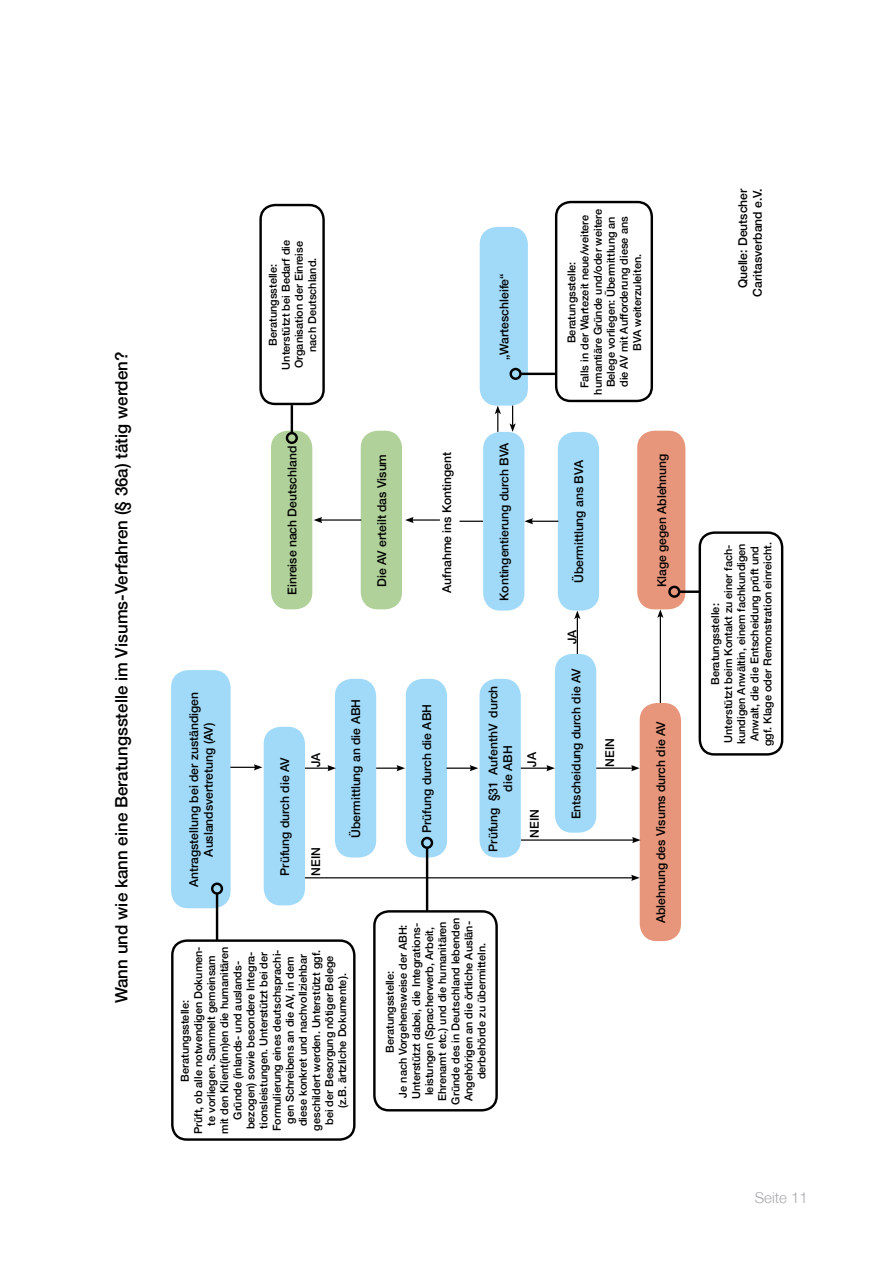
<style>
.page{position:relative;width:893px;height:1263px;background:#fff}
.page>*{position:absolute;margin:0;border:0;box-sizing:border-box;transform-origin:0 0}
.t1{font:500 16.95px "Helvetica Neue";color:#000}
.t2{font:300 15px "Helvetica Neue";color:#a7a9ac}
.t3{font:500 12.15px/14.5px "Helvetica Neue";color:#000;text-align:center}
.t4{font:500 10.95px/13px "Helvetica Neue";color:#000;text-align:center}
</style>
<div class="page">
<div style="left:171px;top:670px;width:60px;height:238px;background:#a1daf8;border-radius:17px"></div>
<div style="left:264px;top:727px;width:41px;height:178px;background:#a1daf8;border-radius:17px"></div>
<div style="left:335px;top:679px;width:41px;height:178px;background:#a1daf8;border-radius:17px"></div>
<div style="left:406px;top:679px;width:41px;height:178px;background:#a1daf8;border-radius:17px"></div>
<div style="left:479px;top:679px;width:42px;height:178px;background:#a1daf8;border-radius:17px"></div>
<div style="left:555px;top:654px;width:41px;height:179px;background:#a1daf8;border-radius:17px"></div>
<div style="left:558px;top:432px;width:41px;height:179px;background:#a1daf8;border-radius:17px"></div>
<div style="left:480px;top:227px;width:48px;height:179px;background:#a1daf8;border-radius:17px"></div>
<div style="left:361px;top:431px;width:41px;height:178px;background:#b0d199;border-radius:17px"></div>
<hr style="left:596px;top:767px;width:37px;height:2px;background:#000">
<svg style="left:631px;top:765px;width:9px;height:6px"></svg>
<hr style="left:376px;top:767px;width:22px;height:2px;background:#000">
<svg style="left:397px;top:765px;width:8px;height:6px"></svg>
<hr style="left:305px;top:767px;width:24px;height:2px;background:#000">
<svg style="left:327px;top:765px;width:9px;height:6px"></svg>
<svg style="left:230px;top:764px;width:32px;height:6px"></svg>
<hr style="left:446px;top:767px;width:26px;height:2px;background:#000">
<svg style="left:470px;top:765px;width:8px;height:6px"></svg>
<hr style="left:521px;top:767px;width:27px;height:2px;background:#000">
<svg style="left:546px;top:765px;width:9px;height:6px"></svg>
<hr style="left:412px;top:519px;width:28px;height:2px;background:#000">
<svg style="left:405px;top:517px;width:9px;height:6px"></svg>
<hr style="left:660px;top:616px;width:1px;height:87px;background:#000">
<svg style="left:657px;top:609px;width:6px;height:9px"></svg>
<div style="left:640px;top:703px;width:41px;height:238px;background:#e7967b;border-radius:17px"></div>
<div style="left:483px;top:432px;width:41px;height:179px;background:#a1daf8;border-radius:17px"></div>
<hr style="left:577px;top:617px;width:1px;height:37px;background:#000">
<svg style="left:574px;top:611px;width:6px;height:8px"></svg>
<div style="left:637px;top:431px;width:48px;height:178px;background:#e7967b;border-radius:17px"></div>
<svg style="left:524px;top:518px;width:34px;height:6px"></svg>
<div style="left:271px;top:431px;width:41px;height:178px;background:#b0d199;border-radius:17px"></div>
<hr style="left:320px;top:519px;width:41px;height:2px;background:#000">
<svg style="left:314px;top:517px;width:8px;height:6px"></svg>
<hr style="left:305px;top:877px;width:328px;height:1px;background:#000">
<svg style="left:631px;top:875px;width:9px;height:6px"></svg>
<div style="left:171px;top:939px;width:185px;height:202px;border:2px solid #000;border-radius:15px"></div>
<div style="left:373px;top:910px;width:125px;height:201px;border:2px solid #000;border-radius:15px"></div>
<svg style="left:495px;top:406px;width:6px;height:26px"></svg>
<svg style="left:509px;top:406px;width:7px;height:26px"></svg>
<svg style="left:459px;top:521px;width:24px;height:1px"></svg>
<div style="left:699px;top:531px;width:84px;height:225px;border:2px solid #000;border-radius:15px"></div>
<div style="left:555px;top:201px;width:98px;height:201px;border:2px solid #000;border-radius:15px"></div>
<div style="left:259px;top:204px;width:66px;height:201px;border:2px solid #000;border-radius:15px"></div>
<hr style="left:426px;top:848px;width:2px;height:64px;background:#000">
<div style="left:421px;top:837px;width:12px;height:12px;border:2px solid #000;border-radius:50%"></div>
<hr style="left:216px;top:893px;width:2px;height:47px;background:#000">
<div style="left:211px;top:882px;width:12px;height:13px;border:2px solid #000;border-radius:50%"></div>
<hr style="left:679px;top:590px;width:20px;height:3px;background:#000">
<div style="left:668px;top:586px;width:12px;height:12px;border:2px solid #000;border-radius:50%"></div>
<hr style="left:291px;top:405px;width:2px;height:28px;background:#000">
<div style="left:286px;top:432px;width:12px;height:12px;border:2px solid #000;border-radius:50%"></div>
<hr style="left:520px;top:373px;width:35px;height:2px;background:#000">
<div style="left:509px;top:368px;width:13px;height:12px;border:2px solid #000;border-radius:50%"></div>
<hr style="left:521px;top:839px;width:113px;height:2px;background:#000">
<svg style="left:632px;top:837px;width:9px;height:6px"></svg>
<h1 class="t1" style="left:111px;top:1003px;width:653px;rotate:-90deg">Wann und wie kann eine Beratungsstelle im Visums-Verfahren (§ 36a) tätig werden?</h1>
<p class="t4" style="left:266px;top:369px;width:131px;rotate:-90deg">Beratungsstelle:<br>Unterstützt bei Bedarf die<br>Organisation der Einreise nach Deutschland.</p>
<p class="t3" style="left:285px;top:595px;width:150px;rotate:-90deg">Einreise nach Deutschland</p>
<p class="t3" style="left:440px;top:593px;width:142px;rotate:-90deg">Aufnahme ins Kontingent</p>
<p class="t3" style="left:374px;top:587px;width:134px;rotate:-90deg">Die AV erteilt das Visum</p>
<p class="t3" style="left:497px;top:360px;width:88px;rotate:-90deg">„Warteschleife“</p>
<p class="t4" style="left:565px;top:394px;width:187px;rotate:-90deg">Beratungsstelle:<br>Falls in der Wartezeit neue/weitere humantiäre Gründe und/oder weitere<br>Belege vorliegen: Übermittlung an die AV mit Aufforderung diese ans<br>BVA weiterzuleiten.</p>
<p class="t3" style="left:497px;top:601px;width:160px;rotate:-90deg">Kontingentierung durch BVA</p>
<p class="t3" style="left:654px;top:587px;width:135px;rotate:-90deg">Klage gegen Ablehnung</p>
<p class="t3" style="left:571px;top:583px;width:124px;rotate:-90deg">Übermittlung ans BVA</p>
<p class="t3" style="left:565px;top:644px;width:16px;rotate:-90deg">JA</p>
<p class="t3" style="left:187px;top:887px;width:197px;rotate:-90deg">Antragstellung bei der zuständigen<br>Auslandsvertretung (AV)</p>
<p class="t3" style="left:277px;top:876px;width:120px;rotate:-90deg">Prüfung durch die AV</p>
<p class="t3" style="left:308px;top:767px;width:16px;rotate:-90deg">JA</p>
<p class="t3" style="left:308px;top:876px;width:30px;rotate:-90deg">NEIN</p>
<p class="t3" style="left:349px;top:838px;width:140px;rotate:-90deg">Übermittlung an die ABH</p>
<p class="t3" style="left:419px;top:833px;width:130px;rotate:-90deg">Prüfung durch die ABH</p>
<p class="t3" style="left:486px;top:852px;width:168px;rotate:-90deg">Prüfung §31 AufenthV durch die ABH</p>
<p class="t4" style="left:178px;top:1134px;width:189px;rotate:-90deg">Beratungsstelle:<br>Prüft, ob alle notwendigen Dokumen&shy;te vorliegen. Sammelt gemeinsam mit den Klient(inn)en die humanitären Gründe (inlands- und auslands&shy;bezogen) sowie besondere Integra&shy;tionsleistungen. Unterstützt bei der Formulierung eines deutschsprachi&shy;gen Schreibens an die AV, in dem diese konkret und nachvollziehbar geschildert werden. Unterstützt ggf. bei der Besorgung nötiger Belege (z.B. ärtzliche Dokumente).</p>
<p class="t4" style="left:383px;top:1104px;width:188px;rotate:-90deg">Beratungsstelle:<br>Je nach Vorgehensweise der ABH:<br>Unterstützt dabei, die Integrations&shy;leistungen (Spracherwerb, Arbeit,<br>Ehrenamt etc.) und die humanitären<br>Gründe des in Deutschland lebenden<br>Angehörigen an die örtliche Auslän&shy;derbehörde zu übermitteln.</p>
<p class="t3" style="left:524px;top:767px;width:16px;rotate:-90deg">JA</p>
<p class="t3" style="left:527px;top:838px;width:30px;rotate:-90deg">NEIN</p>
<p class="t3" style="left:569px;top:819px;width:152px;rotate:-90deg">Entscheidung durch die AV</p>
<p class="t3" style="left:602px;top:767px;width:30px;rotate:-90deg">NEIN</p>
<p class="t3" style="left:653px;top:923px;width:203px;rotate:-90deg">Ablehnung des Visums durch die AV</p>
<p class="t3" style="left:735px;top:297px;width:110px;text-align:right;rotate:-90deg">Quelle: Deutscher<br>Caritasverband e.V.</p>
<p class="t4" style="left:708px;top:746px;width:205px;rotate:-90deg">Beratungsstelle:<br>Unterstützt beim Kontakt zu einer fach&shy;kundigen Anwältin, einem fachkundigen Anwalt, die die Entscheidung prüft und ggf. Klage oder Remonstration einreicht.</p>
<h2 class="t2" style="left:755px;top:1188px;width:55px">Seite 11</h2>
</div>
